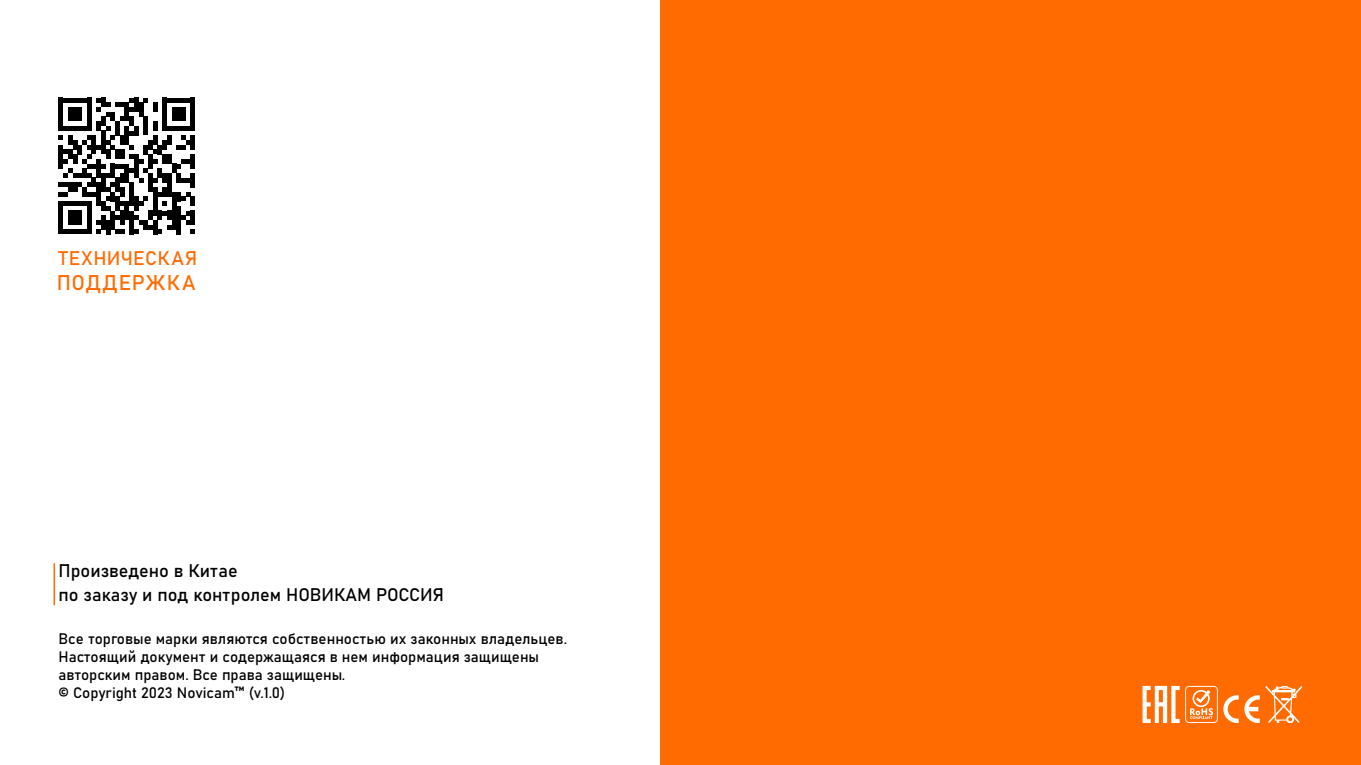
<style>
.page{position:relative;width:1361px;height:765px;background:#fff}
.page>*{position:absolute;margin:0;border:0;box-sizing:border-box;transform-origin:0 0}
.t1{font:21px "Bahnschrift";letter-spacing:.035em;color:#ff6b00}
.t2{font:19.5px "Bahnschrift";letter-spacing:.03em;color:#ff6b00}
.t3{font:18px/24px "Bahnschrift";color:#000}
.t4{font:15px/18px "Bahnschrift";color:#000}
</style>
<div class="page">
<div style="left:661px;top:0;width:699px;height:765px;background:#ff6b00"></div>
<svg style="left:59px;top:98px;width:136px;height:136px"></svg>
<hr style="left:53px;top:563px;width:2px;height:42px;background:#ff6b00">
<svg style="left:1244px;top:695px;width:15px;height:28px"></svg>
<svg style="left:1223px;top:695px;width:15px;height:28px"></svg>
<svg style="left:1142px;top:686px;width:37px;height:37px"></svg>
<svg style="left:1185px;top:686px;width:32px;height:37px"></svg>
<svg style="left:1265px;top:686px;width:37px;height:37px"></svg>
<h2 class="t2" style="left:59px;top:243px;width:140px">ТЕХНИЧЕСКАЯ</h2>
<h1 class="t1" style="left:57px;top:266px;width:140px">ПОДДЕРЖКА</h1>
<p class="t3" style="left:58px;top:558px;width:387px">Произведено в Китае<br>по заказу и под контролем НОВИКАМ РОССИЯ</p>
<p class="t4" style="left:58px;top:628px;width:510px">Все торговые марки являются собственностью их законных владельцев.<br>Настоящий документ и содержащаяся в нем информация защищены авторским правом. Все права защищены.<br>© Copyright 2023 Novicam™ (v.1.0)</p>
</div>
